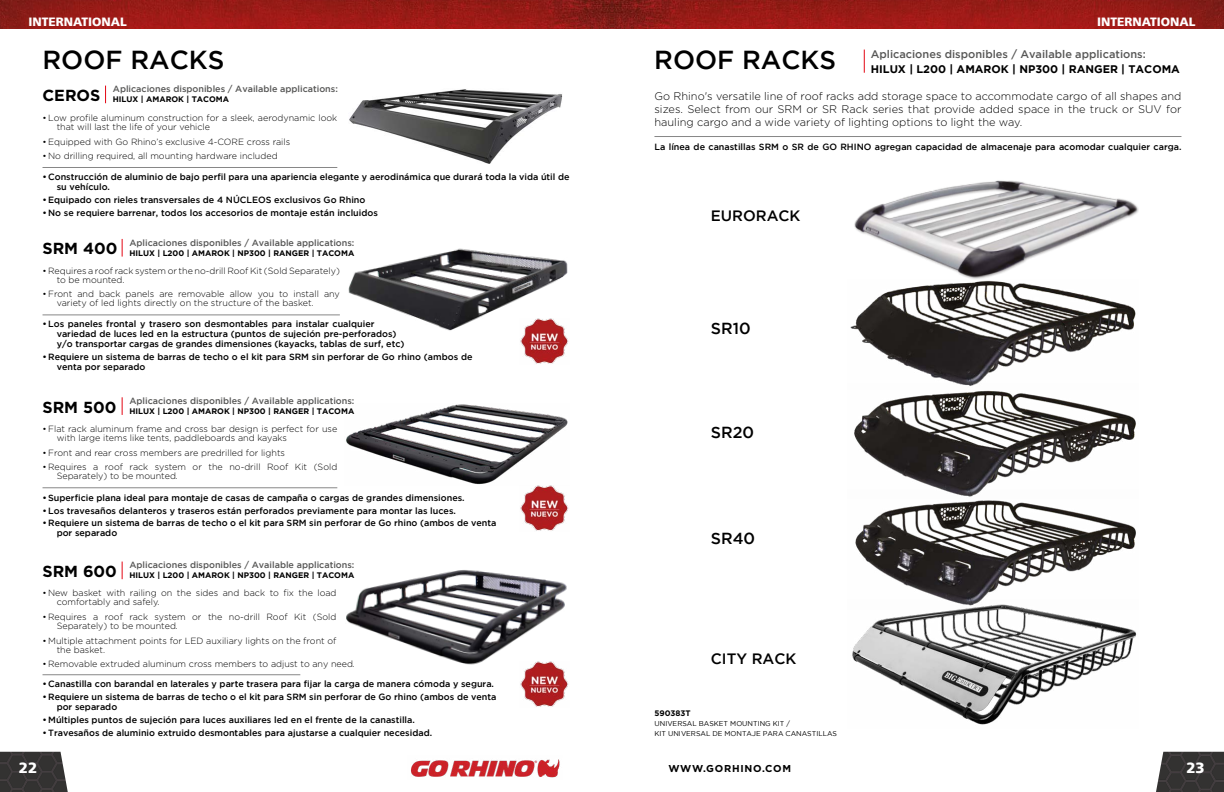
<style>
.page{position:relative;width:1224px;height:792px;background:#fff}
.page>*{position:absolute;margin:0;border:0;box-sizing:border-box;transform-origin:0 0}
.t1{font:500 26px "Gotham";color:#000}
.t2{font:700 16px "Gotham";color:#000}
.t3{font:500 16px "Gotham";color:#000}
.t4{font:500 15px "Gotham";color:#000}
.t5{font:900 15px "Frutiger";color:#fff}
.t6{font:900 12px "Frutiger";color:#fff}
.t7{font:300 11px/13.2px "Gotham";color:#000;text-align:justify}
.t8{font:500 11px "Gotham";color:#575756}
.t9{font:700 11px "Gotham";color:#000}
.t10{font:700 10px "Gotham";letter-spacing:.075em;color:#000}
.t11{font:500 9px/10px "Gotham";color:#000}
.t12{font:300 9px/9px "Gotham";color:#000}
.t13{font:500 9px "Gotham";color:#575756}
.t14{font:700 8px "Gotham";color:#000}
.t15{font:700 8px "Gotham";color:#000}
.t16{font:7px/10px "Gotham";color:#000}
</style>
<div class="page">
<img style="left:0;top:752px;width:68px;height:40px">
<img style="left:1156px;top:752px;width:68px;height:40px">
<img style="left:0;top:0;width:1224px;height:28px">
<img style="left:411px;top:759px;width:149px;height:19px">
<hr style="left:654px;top:136px;width:527px;height:1px;background:#878787">
<img style="left:349px;top:89px;width:213px;height:75px">
<img style="left:852px;top:610px;width:285px;height:115px">
<img style="left:855px;top:500px;width:281px;height:110px">
<img style="left:854px;top:390px;width:282px;height:107px">
<img style="left:850px;top:286px;width:286px;height:100px">
<img style="left:854px;top:180px;width:285px;height:106px">
<img style="left:348px;top:248px;width:220px;height:83px">
<img style="left:346px;top:404px;width:222px;height:81px">
<img style="left:346px;top:570px;width:221px;height:95px">
<img style="left:519px;top:318px;width:50px;height:46px">
<img style="left:520px;top:485px;width:49px;height:46px">
<img style="left:519px;top:661px;width:50px;height:46px">
<hr style="left:43px;top:167px;width:294px;height:1px;background:#878787">
<hr style="left:43px;top:315px;width:297px;height:1px;background:#878787">
<hr style="left:43px;top:488px;width:294px;height:1px;background:#878787">
<hr style="left:43px;top:674px;width:257px;height:1px;background:#878787">
<svg style="left:864px;top:50px;width:1px;height:23px"></svg>
<svg style="left:105px;top:86px;width:1px;height:17px"></svg>
<svg style="left:122px;top:239px;width:1px;height:18px"></svg>
<svg style="left:122px;top:397px;width:1px;height:18px"></svg>
<svg style="left:122px;top:562px;width:1px;height:17px"></svg>
<h3 class="t6" style="left:28px;top:14px;width:100px">INTERNATIONAL</h3>
<h3 class="t6" style="left:1097px;top:14px;width:100px">INTERNATIONAL</h3>
<h1 class="t1" style="left:43px;top:45px;width:183px">ROOF RACKS</h1>
<h1 class="t1" style="left:654px;top:45px;width:183px">ROOF RACKS</h1>
<p class="t8" style="left:871px;top:47px;width:276px">Aplicaciones disponibles / Available applications:</p>
<p class="t9" style="left:871px;top:62px;width:311px">HILUX | L200 | AMAROK | NP300 | RANGER | TACOMA</p>
<h2 class="t2" style="left:43px;top:86px;width:59px">CEROS</h2>
<p class="t13" style="left:113px;top:84px;width:226px">Aplicaciones disponibles / Available applications:</p>
<p class="t14" style="left:113px;top:95px;width:118px">HILUX | AMAROK | TACOMA</p>
<p class="t12" style="left:57px;top:113px;width:282px;text-indent:-14px">• Low profile aluminum construction for a sleek, aerodynamic look that will last the life of your vehicle</p>
<p class="t12" style="left:43px;top:137px;width:249px">• Equipped with Go Rhino’s exclusive 4-CORE cross rails</p>
<p class="t12" style="left:43px;top:152px;width:237px">• No drilling required, all mounting hardware included</p>
<p class="t11" style="left:57px;top:172px;width:514px;text-indent:-14px">•Construcción de aluminio de bajo perfil para una apariencia elegante y aerodinámica que durará toda la vida útil de su vehículo.</p>
<p class="t11" style="left:43px;top:195px;width:324px">•Equipado con rieles transversales de 4 NÚCLEOS exclusivos Go Rhino</p>
<p class="t11" style="left:43px;top:207px;width:337px">•No se requiere barrenar, todos los accesorios de montaje están incluidos</p>
<h2 class="t2" style="left:43px;top:239px;width:76px">SRM 400</h2>
<p class="t13" style="left:129px;top:237px;width:226px">Aplicaciones disponibles / Available applications:</p>
<p class="t14" style="left:129px;top:248px;width:226px">HILUX | L200 | AMAROK | NP300 | RANGER | TACOMA</p>
<p class="t12" style="left:57px;top:266px;width:285px;text-indent:-14px">• Requires a roof rack system or the no-drill Roof Kit (Sold Separately) to be mounted.</p>
<p class="t12" style="left:57px;top:289px;width:285px;text-indent:-14px">• Front and back panels are removable allow you to install any variety of led lights directly on the structure of the basket.</p>
<p class="t11" style="left:57px;top:319px;width:349px;text-indent:-14px">•Los paneles frontal y trasero son desmontables para instalar cualquier variedad de luces led en la estructura (puntos de sujeción pre-perforados) y/o transportar cargas de grandes dimensiones (kayacks, tablas de surf, etc)</p>
<p class="t11" style="left:57px;top:352px;width:417px;text-indent:-14px">•Requiere un sistema de barras de techo o el kit para SRM sin perforar de Go rhino (ambos de venta por separado</p>
<h2 class="t2" style="left:43px;top:398px;width:75px">SRM 500</h2>
<p class="t13" style="left:129px;top:396px;width:226px">Aplicaciones disponibles / Available applications:</p>
<p class="t14" style="left:129px;top:406px;width:226px">HILUX | L200 | AMAROK | NP300 | RANGER | TACOMA</p>
<p class="t12" style="left:57px;top:424px;width:282px;text-indent:-14px">• Flat rack aluminum frame and cross bar design is perfect for use with large items like tents, paddleboards and kayaks</p>
<p class="t12" style="left:43px;top:448px;width:244px">• Front and rear cross members are predrilled for lights</p>
<p class="t12" style="left:57px;top:462px;width:282px;text-indent:-14px">• Requires a roof rack system or the no-drill Roof Kit (Sold<br>Separately) to be mounted.</p>
<p class="t11" style="left:43px;top:492px;width:424px">•Superficie plana ideal para montaje de casas de campaña o cargas de grandes dimensiones.</p>
<p class="t11" style="left:43px;top:505px;width:415px">•Los travesaños delanteros y traseros están perforados previamente para montar las luces.</p>
<p class="t11" style="left:57px;top:518px;width:441px;text-indent:-14px">•Requiere un sistema de barras de techo o el kit para SRM sin perforar de Go rhino (ambos de venta por separado</p>
<h2 class="t2" style="left:43px;top:562px;width:76px">SRM 600</h2>
<p class="t13" style="left:129px;top:560px;width:226px">Aplicaciones disponibles / Available applications:</p>
<p class="t14" style="left:129px;top:571px;width:226px">HILUX | L200 | AMAROK | NP300 | RANGER | TACOMA</p>
<p class="t12" style="left:57px;top:588px;width:281px;text-indent:-14px">• New basket with railing on the sides and back to fix the load comfortably and safely.</p>
<p class="t12" style="left:57px;top:612px;width:281px;text-indent:-14px">• Requires a roof rack system or the no-drill Roof Kit (Sold<br>Separately) to be mounted.</p>
<p class="t12" style="left:57px;top:636px;width:281px;text-indent:-14px">• Multiple attachment points for LED auxiliary lights on the front of the basket.</p>
<p class="t12" style="left:43px;top:659px;width:314px">• Removable extruded aluminum cross members to adjust to any need.</p>
<p class="t11" style="left:43px;top:679px;width:453px">•Canastilla con barandal en laterales y parte trasera para fijar la carga de manera cómoda y segura.</p>
<p class="t11" style="left:57px;top:692px;width:441px;text-indent:-14px">•Requiere un sistema de barras de techo o el kit para SRM sin perforar de Go rhino (ambos de venta por separado</p>
<p class="t11" style="left:43px;top:715px;width:374px">•Múltiples puntos de sujeción para luces auxiliares led en el frente de la canastilla.</p>
<p class="t11" style="left:43px;top:728px;width:391px">•Travesaños de aluminio extruido desmontables para ajustarse a cualquier necesidad.</p>
<p class="t7" style="left:655px;top:89px;width:528px">Go Rhino's versatile line of roof racks add storage space to accommodate cargo of all shapes and sizes. Select from our SRM or SR Rack series that provide added space in the truck or SUV for hauling cargo and a wide variety of lighting options to light the way.</p>
<p class="t11" style="left:655px;top:142px;width:528px">La línea de canastillas SRM o SR de GO RHINO agregan capacidad de almacenaje para acomodar cualquier carga.</p>
<h3 class="t4" style="left:711px;top:207px;width:91px">EURORACK</h3>
<h2 class="t3" style="left:711px;top:320px;width:41px">SR10</h2>
<h2 class="t3" style="left:711px;top:423px;width:45px">SR20</h2>
<h2 class="t3" style="left:711px;top:529px;width:46px">SR40</h2>
<h3 class="t4" style="left:711px;top:651px;width:87px">CITY RACK</h3>
<p class="t15" style="left:655px;top:709px;width:38px">590383T</p>
<p class="t16" style="left:655px;top:718px;width:184px">UNIVERSAL BASKET MOUNTING KIT /<br>KIT UNIVERSAL DE MONTAJE PARA CANASTILLAS</p>
<h3 class="t5" style="left:19px;top:759px;width:20px">22</h3>
<p class="t10" style="left:668px;top:763px;width:124px">WWW.GORHINO.COM</p>
<h3 class="t5" style="left:1186px;top:759px;width:20px">23</h3>
</div>
